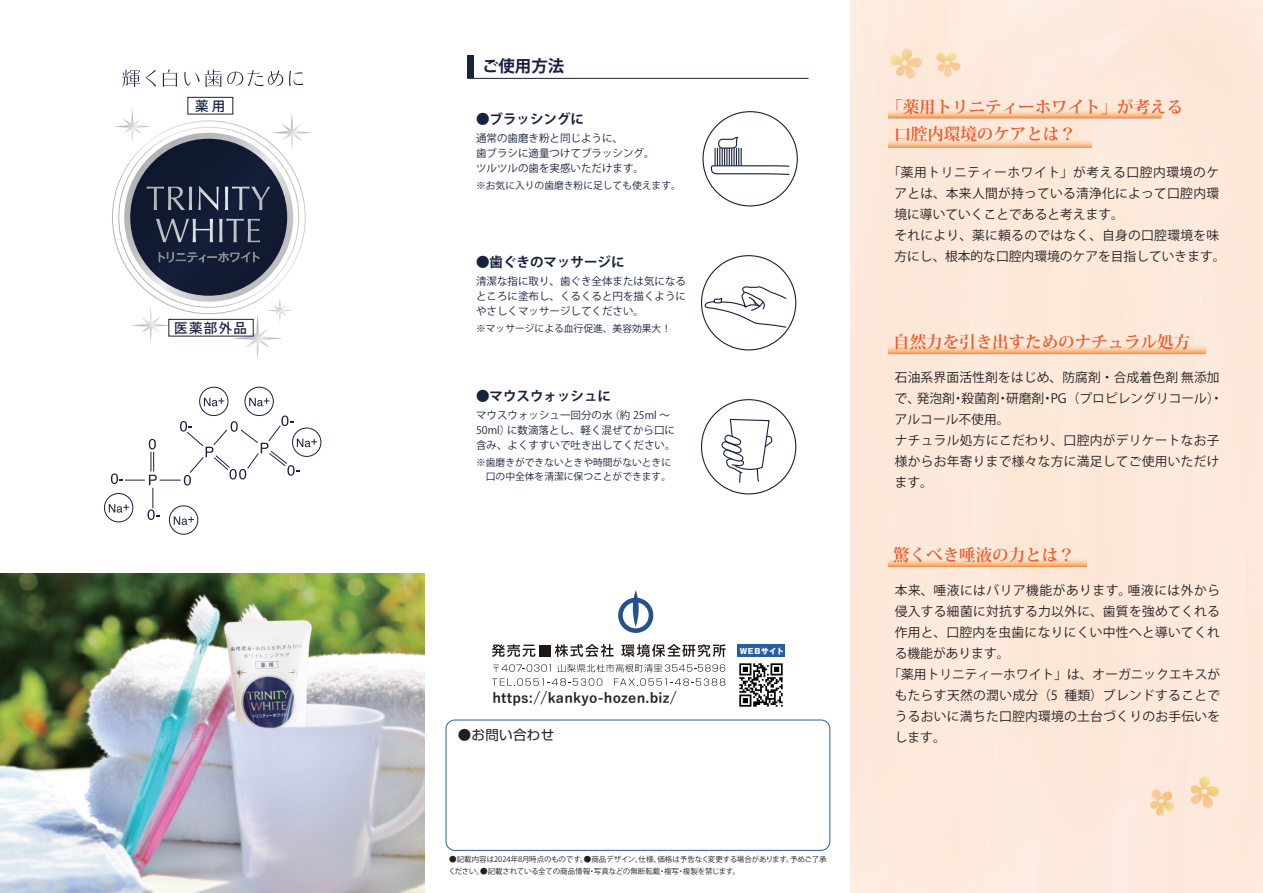
<style>
.page{position:relative;width:1263px;height:893px;background:#fff}
.page>*{position:absolute;margin:0;border:0;box-sizing:border-box;transform-origin:0 0}
.t1{font:700 16.5px/27px "Koz Min Pr 6 N";color:#f15929}
.t2{font:700 16.5px "Koz Go Pr 6 N";color:#17223f}
.t3{font:700 14.1px "Yu Gothic";letter-spacing:.015em;color:#231f20}
.t4{font:700 13.5px "Koz Go Pr 6 N";color:#17223f}
.t5{font:500 13.5px "Koz Go Pr 6 N";letter-spacing:.1em;color:#17223f}
.t6{font:13.5px "Shin Go Pro";letter-spacing:.025em;color:#231f20}
.t7{font:12.75px/21px "Koz Go Pr 6 N";letter-spacing:.02em;color:#231f20}
.t8{font:12.75px "Koz Go Pr 6 N";color:#231f20}
.t9{font:12.75px "Koz Go Pr 6 N";letter-spacing:.04em;color:#231f20}
.t10{font:10.5px/15px "Koz Go Pr 6 N";color:#17223f}
.t11{font:9.75px/13.5px "Koz Go Pr 6 N";color:#17223f}
.t12{font:7.5px/12px "Koz Go Pr 6 N";color:#231f20}
.t13{font:800 7.5px "Gothic MB101 Pro";letter-spacing:.1em;color:#fff}
</style>
<div class="page">
<div style="left:104px;top:493px;width:29px;height:29px;border:1px solid #18223f;border-radius:50%"></div>
<div style="left:169px;top:505px;width:29px;height:30px;border:1px solid #18223f;border-radius:50%"></div>
<div style="left:199px;top:387px;width:29px;height:29px;border:1px solid #18223f;border-radius:50%"></div>
<svg style="left:204px;top:398px;width:20px;height:8px"></svg>
<div style="left:245px;top:387px;width:29px;height:29px;border:1px solid #18223f;border-radius:50%"></div>
<svg style="left:249px;top:398px;width:21px;height:8px"></svg>
<div style="left:292px;top:428px;width:29px;height:29px;border:1px solid #18223f;border-radius:50%"></div>
<svg style="left:109px;top:415px;width:208px;height:110px"></svg>
<svg style="left:114px;top:109px;width:37px;height:34px"></svg>
<svg style="left:271px;top:113px;width:41px;height:37px"></svg>
<svg style="left:132px;top:306px;width:39px;height:35px"></svg>
<svg style="left:232px;top:297px;width:61px;height:62px"></svg>
<svg style="left:124px;top:133px;width:169px;height:169px;background:#c0c2c5"></svg>
<div style="left:130px;top:139px;width:157px;height:157px;background:#121a32;border-radius:50%"></div>
<svg style="left:147px;top:187px;width:45px;height:23px"></svg>
<svg style="left:198px;top:186px;width:21px;height:24px"></svg>
<svg style="left:225px;top:187px;width:45px;height:23px"></svg>
<svg style="left:156px;top:219px;width:57px;height:23px"></svg>
<svg style="left:219px;top:219px;width:41px;height:23px"></svg>
<svg style="left:159px;top:252px;width:101px;height:10px"></svg>
<svg style="left:122px;top:70px;width:18px;height:17px"></svg>
<svg style="left:146px;top:70px;width:10px;height:17px"></svg>
<svg style="left:163px;top:70px;width:14px;height:17px"></svg>
<svg style="left:184px;top:70px;width:99px;height:17px"></svg>
<svg style="left:289px;top:71px;width:14px;height:15px"></svg>
<img style="left:0;top:574px;width:425px;height:319px">
<div style="left:188px;top:97px;width:45px;height:17px;border:1px solid #17223f"></div>
<div style="left:169px;top:319px;width:84px;height:17px;background:#fff;border:1px solid #17223f"></div>
<svg style="left:710px;top:137px;width:80px;height:38px"></svg>
<svg style="left:704px;top:285px;width:83px;height:43px"></svg>
<svg style="left:721px;top:418px;width:51px;height:65px"></svg>
<hr style="left:467px;top:78px;width:341px;height:1px;background:#17223f">
<div style="left:467px;top:55px;width:6px;height:23px;background:#17223f"></div>
<svg style="left:445px;top:719px;width:386px;height:132px"></svg>
<div style="left:1050px;top:31px;width:61px;height:178px;background:#fceadd"></div>
<div style="left:1038px;top:118px;width:50px;height:131px;background:#fce8d8"></div>
<div style="left:1038px;top:249px;width:18px;height:644px;background:#fce8d7"></div>
<div style="left:1056px;top:209px;width:48px;height:55px;background:#fceada"></div>
<div style="left:1044px;top:264px;width:67px;height:629px;background:#fce8d8"></div>
<div style="left:954px;top:0;width:82px;height:893px;background:#fce9dc"></div>
<div style="left:922px;top:0;width:32px;height:893px;background:#fce9da"></div>
<svg style="left:1111px;top:0;width:3px;height:893px;background:#fbe8d9"></svg>
<div style="left:1114px;top:0;width:81px;height:893px;background:#fce9db"></div>
<div style="left:1195px;top:0;width:68px;height:893px;background:#fce9db"></div>
<hr style="left:889px;top:566px;width:197px;height:1px;background:#dc5627">
<svg style="left:922px;top:555px;width:164px;height:11px;background:#fbd4b3"></svg>
<svg style="left:922px;top:107px;width:239px;height:11px;background:#facfaa"></svg>
<svg style="left:922px;top:137px;width:170px;height:11px;background:#facea9"></svg>
<div style="left:850px;top:0;width:72px;height:893px;background:#fce8da"></div>
<svg style="left:936px;top:52px;width:25px;height:25px"></svg>
<svg style="left:1190px;top:776px;width:29px;height:32px"></svg>
<svg style="left:1150px;top:789px;width:25px;height:27px"></svg>
<svg style="left:889px;top:342px;width:316px;height:12px;background:#facfaa"></svg>
<svg style="left:618px;top:590px;width:35px;height:43px"></svg>
<svg style="left:492px;top:644px;width:43px;height:13px"></svg>
<div style="left:539px;top:645px;width:12px;height:11px;background:#211814"></div>
<svg style="left:555px;top:644px;width:59px;height:13px"></svg>
<svg style="left:621px;top:644px;width:105px;height:13px"></svg>
<svg style="left:493px;top:664px;width:58px;height:8px"></svg>
<svg style="left:558px;top:664px;width:167px;height:8px"></svg>
<svg style="left:492px;top:678px;width:110px;height:8px"></svg>
<svg style="left:614px;top:678px;width:111px;height:8px"></svg>
<div style="left:737px;top:644px;width:48px;height:13px;background:#285ca4"></div>
<img style="left:739px;top:663px;width:44px;height:44px">
<p class="t5" style="left:195px;top:98px;width:32px">薬 用</p>
<p class="t5" style="left:174px;top:320px;width:74px">医薬部外品</p>
<p class="t2" style="left:482px;top:57px;width:84px">ご使用方法</p>
<p class="t4" style="left:476px;top:111px;width:109px">●ブラッシングに</p>
<p class="t10" style="left:476px;top:130px;width:180px">通常の歯磨き粉と同じように、<br>歯ブラシに適量つけてブラッシング。ツルツルの歯を実感いただけます。</p>
<p class="t11" style="left:476px;top:179px;width:206px">※お気に入りの歯磨き粉に足しても使えます。</p>
<p class="t4" style="left:476px;top:254px;width:150px">●歯ぐきのマッサージに</p>
<p class="t10" style="left:476px;top:274px;width:211px;text-align:justify">清潔な指に取り、歯ぐき全体または気になるところに塗布し、くるくると円を描くようにやさしくマッサージしてください。</p>
<p class="t11" style="left:476px;top:322px;width:196px">※マッサージによる血行促進、美容効果大！</p>
<p class="t4" style="left:476px;top:388px;width:136px">●マウスウォッシュに</p>
<p class="t10" style="left:476px;top:408px;width:201px">マウスウォッシュ一回分の水（約 25ml ～<br>50ml）に数滴落とし、軽く混ぜてから口に含み、よくすすいで吐き出してください。</p>
<p class="t11" style="left:476px;top:456px;width:196px">※歯磨きができないときや時間がないときに　口の中全体を清潔に保つことができます。</p>
<p class="t3" style="left:492px;top:690px;width:186px">https://kankyo-hozen.biz/</p>
<p class="t6" style="left:458px;top:723px;width:98px">●お問い合わせ</p>
<p class="t13" style="left:740px;top:645px;width:46px">WEBサイト</p>
<p class="t12" style="left:449px;top:853px;width:380px">●記載内容は2024年8月時点のものです。●商品デザイン、仕様、価格は予告なく変更する場合があります。予めご了承ください。●記載されている全ての商品情報・写真などの無断転載・複写・複製を禁じます。</p>
<p class="t1" style="left:894px;top:94px;width:290px;text-indent:-8px">「薬用トリニティーホワイト」が考える口腔内環境のケアとは？</p>
<p class="t7" style="left:894px;top:162px;width:333px;text-indent:-6px">「薬用トリニティーホワイト」が考える口腔内環境のケアとは、本来人間が持っている清浄化によって口腔内環境に導いていくことであると考えます。<br>それにより、薬に頼るのではなく、自身の口腔環境を味方にし、根本的な口腔内環境のケアを目指していきます。</p>
<p class="t1" style="left:893px;top:329px;width:298px">自然力を引き出すためのナチュラル処方</p>
<p class="t7" style="left:895px;top:367px;width:330px">石油系界面活性剤をはじめ、防腐剤・合成着色剤 無添加で、発泡剤・殺菌剤・研磨剤・PG（プロピレングリコール）・アルコール不使用。<br>ナチュラル処方にこだわり、口腔内がデリケートなお子様からお年寄りまで様々な方に満足してご使用いただけます。</p>
<p class="t1" style="left:893px;top:542px;width:183px">驚くべき唾液の力とは？</p>
<p class="t9" style="left:895px;top:583px;width:327px">本来、唾液にはバリア機能があります。唾液には外から</p>
<p class="t7" style="left:895px;top:601px;width:327px">侵入する細菌に対抗する力以外に、歯質を強めてくれる</p>
<p class="t7" style="left:895px;top:622px;width:327px">作用と、口腔内を虫歯になりにくい中性へと導いてくれ</p>
<p class="t8" style="left:895px;top:646px;width:116px">る機能があります。</p>
<p class="t8" style="left:888px;top:667px;width:333px">「薬用トリニティーホワイト」は、オーガニックエキスが</p>
<p class="t7" style="left:895px;top:685px;width:327px">もたらす天然の潤い成分（5 種類）ブレンドすることで</p>
<p class="t7" style="left:895px;top:706px;width:327px">うるおいに満ちた口腔内環境の土台づくりのお手伝いを</p>
<p class="t7" style="left:895px;top:727px;width:52px">します。</p>
</div>
